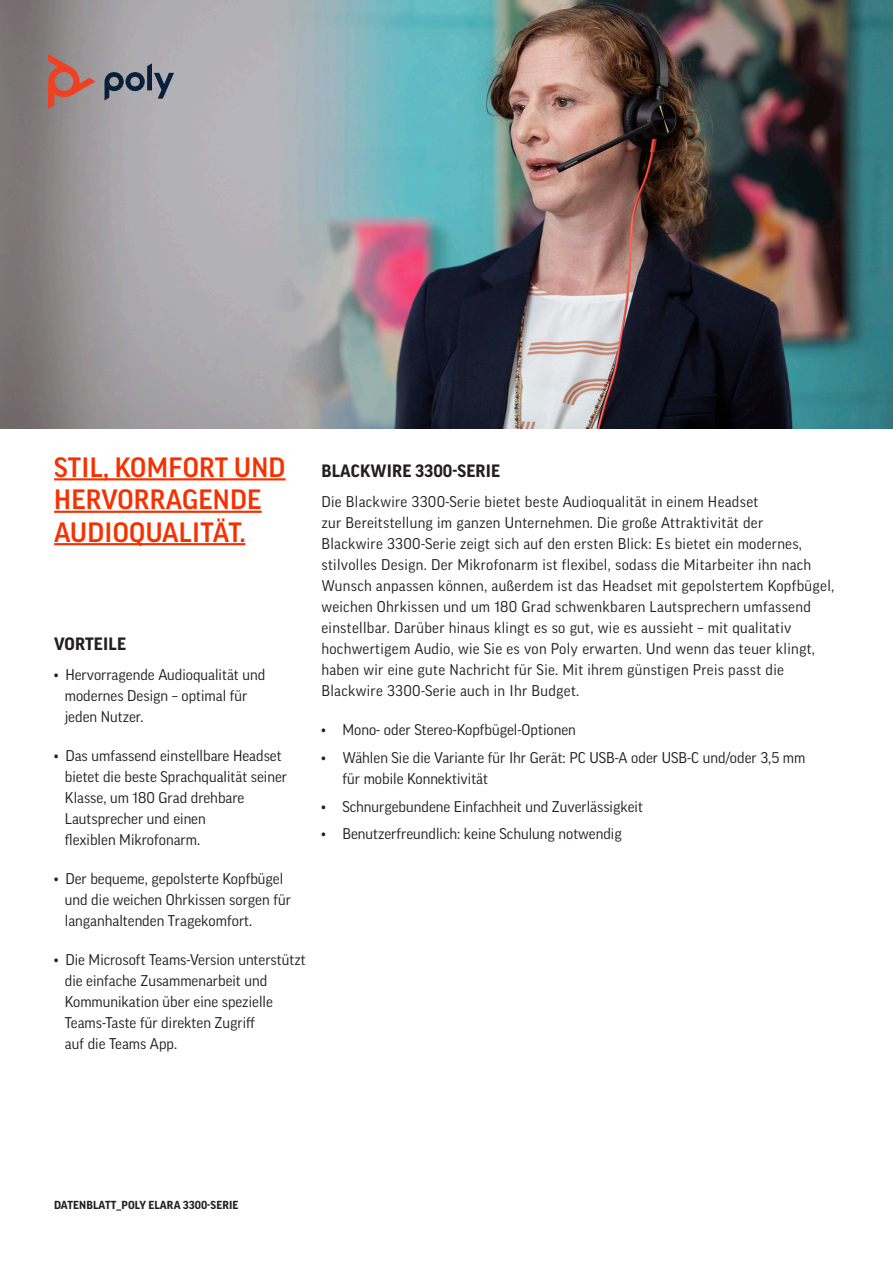
<style>
.page{position:relative;width:893px;height:1263px;background:#fff}
.page>*{position:absolute;margin:0;border:0;box-sizing:border-box;transform-origin:0 0}
.t1{font:500 27px/32.4px "Good Pro";letter-spacing:.01em;color:#f63100}
.t2{font:700 17.25px "Good Pro";letter-spacing:.01em;color:#231f20}
.t3{font:15px/21px "Good Pro";color:#231f20}
.t4{font:15px/21px "Good Pro";letter-spacing:.02em;color:#231f20}
.t5{font:700 11.25px "Good Pro";letter-spacing:.01em;color:#231f20}
</style>
<div class="page">
<img style="left:0;top:0;width:893px;height:428px">
<hr style="left:54px;top:478px;width:232px;height:2px;background:#f63100">
<hr style="left:54px;top:511px;width:208px;height:2px;background:#f63100">
<hr style="left:54px;top:543px;width:191px;height:2px;background:#f63100">
<svg style="left:104px;top:63px;width:70px;height:37px;background:#797f8a"></svg>
<svg style="left:48px;top:54px;width:48px;height:55px;background:#b1786f"></svg>
<h1 class="t1" style="left:54px;top:451px;width:233px">STIL, KOMFORT UND<br>HERVORRAGENDE<br>AUDIOQUALITÄT.</h1>
<p class="t2" style="left:54px;top:634px;width:73px">VORTEILE</p>
<p class="t3" style="left:65px;top:664px;width:202px;text-indent:-11px">• Hervorragende Audioqualität und modernes Design – optimal für jeden Nutzer.</p>
<p class="t3" style="left:65px;top:745px;width:224px;text-indent:-11px">• Das umfassend einstellbare Headset bietet die beste Sprachqualität seiner<br>Klasse, um 180 Grad drehbare<br>Lautsprecher und einen<br>flexiblen Mikrofonarm.</p>
<p class="t3" style="left:65px;top:868px;width:228px;text-indent:-11px">• Der bequeme, gepolsterte Kopfbügel und die weichen Ohrkissen sorgen für langanhaltenden Tragekomfort.</p>
<p class="t3" style="left:65px;top:949px;width:242px;text-indent:-11px">• Die Microsoft Teams-Version unterstützt die einfache Zusammenarbeit und<br>Kommunikation über eine spezielle<br>Teams-Taste für direkten Zugriff<br>auf die Teams App.</p>
<p class="t2" style="left:322px;top:461px;width:180px">BLACKWIRE 3300-SERIE</p>
<p class="t4" style="left:321px;top:491px;width:514px">Die Blackwire 3300-Serie bietet beste Audioqualität in einem Headset<br>zur Bereitstellung im ganzen Unternehmen. Die große Attraktivität der<br>Blackwire 3300-Serie zeigt sich auf den ersten Blick: Es bietet ein modernes, stilvolles Design. Der Mikrofonarm ist flexibel, sodass die Mitarbeiter ihn nach Wunsch anpassen können, außerdem ist das Headset mit gepolstertem Kopfbügel, weichen Ohrkissen und um 180 Grad schwenkbaren Lautsprechern umfassend einstellbar. Darüber hinaus klingt es so gut, wie es aussieht – mit qualitativ hochwertigem Audio, wie Sie es von Poly erwarten. Und wenn das teuer klingt, haben wir eine gute Nachricht für Sie. Mit ihrem günstigen Preis passt die Blackwire 3300-Serie auch in Ihr Budget.</p>
<p class="t3" style="left:321px;top:719px;width:256px">• Mono- oder Stereo-Kopfbügel-Optionen</p>
<p class="t3" style="left:342px;top:747px;width:464px;text-indent:-21px">• Wählen Sie die Variante für Ihr Gerät: PC USB-A oder USB-C und/oder 3,5 mm für mobile Konnektivität</p>
<p class="t3" style="left:321px;top:796px;width:323px">• Schnurgebundene Einfachheit und Zuverlässigkeit</p>
<p class="t3" style="left:321px;top:823px;width:302px">• Benutzerfreundlich: keine Schulung notwendig</p>
<p class="t5" style="left:54px;top:1198px;width:186px">DATENBLATT_POLY ELARA 3300-SERIE</p>
</div>
